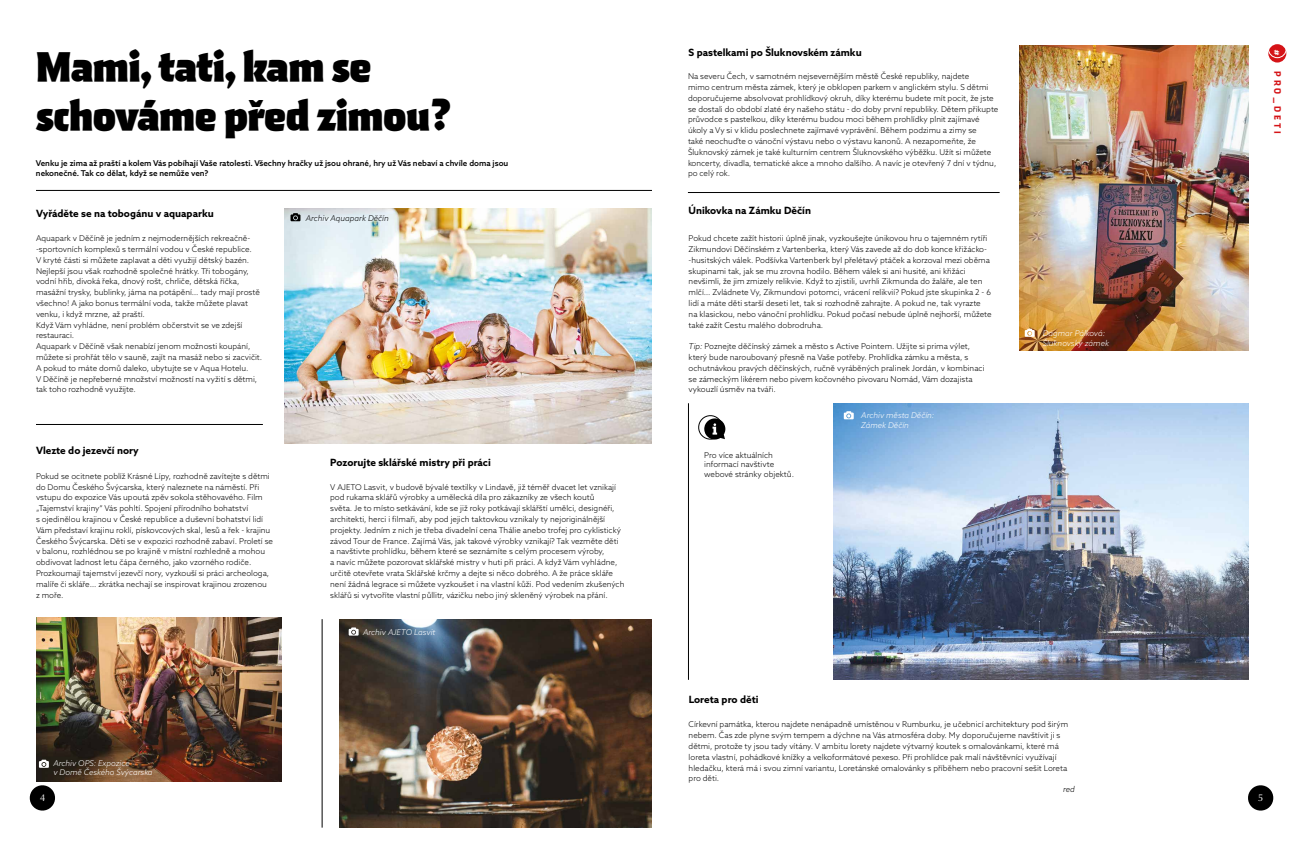
<style>
.page{position:relative;width:1304px;height:842px;background:#fff}
.page>*{position:absolute;margin:0;border:0;box-sizing:border-box;transform-origin:0 0}
.t1{font:900 41px/49.2px "Skog Sans";color:#000}
.t2{font:700 10px "Azo Sans";color:#000}
.t3{font:10px "Classico URW";color:#fff}
.t4{font:700 9px "Skog Sans";letter-spacing:.3em;color:#d51317}
.t5{font:300 8px/10.8px "Azo Sans";color:#000}
.t6{font:500 8px/10.8px "Azo Sans";color:#000}
.t7{font:italic 300 8px/9.6px "Azo Sans";color:#fff}
.t8{font:italic 300 8px "Azo Sans";color:#000}
.s1{font-style:italic}
.s2{color:#fff}
</style>
<div class="page">
<img style="left:285px;top:209px;width:367px;height:234px">
<img style="left:36px;top:618px;width:246px;height:163px">
<img style="left:340px;top:619px;width:312px;height:209px">
<img style="left:1019px;top:45px;width:230px;height:306px">
<img style="left:834px;top:403px;width:415px;height:277px">
<svg style="left:29px;top:785px;width:26px;height:26px"></svg>
<svg style="left:1248px;top:785px;width:26px;height:26px"></svg>
<svg style="left:1268px;top:44px;width:18px;height:19px"></svg>
<div style="left:1268px;top:39px;width:19px;height:19px;border:1px solid #fff;border-radius:50%"></div>
<hr style="left:36px;top:190px;width:616px;height:1px;background:#000">
<hr style="left:36px;top:424px;width:227px;height:1px;background:#000">
<hr style="left:322px;top:619px;width:1px;height:209px;background:#000">
<svg style="left:844px;top:411px;width:10px;height:8px"></svg>
<svg style="left:291px;top:213px;width:9px;height:8px"></svg>
<hr style="left:688px;top:192px;width:312px;height:1px;background:#000">
<svg style="left:39px;top:760px;width:10px;height:8px"></svg>
<svg style="left:349px;top:627px;width:10px;height:9px"></svg>
<svg style="left:1025px;top:329px;width:10px;height:8px"></svg>
<hr style="left:688px;top:403px;width:1px;height:277px;background:#000">
<svg style="left:698px;top:415px;width:27px;height:25px"></svg>
<h1 class="t1" style="left:36px;top:41px;width:418px">Mami, tati, kam se schováme před zimou?</h1>
<p class="t6" style="left:36px;top:157px;width:474px">Venku je zima až praští a kolem Vás pobíhají Vaše ratolesti. Všechny hračky už jsou ohrané, hry už Vás nebaví a chvíle doma jsou nekonečné. Tak co dělat, když se nemůže ven?</p>
<p class="t2" style="left:36px;top:207px;width:179px">Vyřáděte se na tobogánu v aquaparku</p>
<p class="t5" style="left:36px;top:233px;width:215px">Aquapark v Děčíně je jedním z nejmodernějších rekreačně-</p>
<p class="t5" style="left:39px;top:244px;width:215px">sportovních komplexů s termální vodou v České republice.</p>
<p class="t5" style="left:36px;top:254px;width:215px">V kryté části si můžete zaplavat a děti využijí dětský bazén.</p>
<p class="t5" style="left:36px;top:265px;width:214px">Nejlepší jsou však rozhodně společné hrátky. Tři tobogány,</p>
<p class="t5" style="left:36px;top:276px;width:205px">vodní hřib, divoká řeka, dnový rošt, chrliče, dětská říčka,</p>
<p class="t5" style="left:36px;top:287px;width:225px">masážní trysky, bublinky, jáma na potápění… tady mají prostě</p>
<p class="t5" style="left:36px;top:298px;width:214px">všechno! A jako bonus termální voda, takže můžete plavat</p>
<p class="t5" style="left:36px;top:308px;width:111px">venku, i když mrzne, až praští.</p>
<p class="t5" style="left:36px;top:319px;width:208px">Když Vám vyhládne, není problém občerstvit se ve zdejší</p>
<p class="t5" style="left:36px;top:330px;width:40px">restauraci.</p>
<p class="t5" style="left:36px;top:341px;width:216px">Aquapark v Děčíně však nenabízí jenom možnosti koupání,</p>
<p class="t5" style="left:36px;top:352px;width:228px">můžete si prohřát tělo v sauně, zajít na masáž nebo si zacvičit.</p>
<p class="t5" style="left:36px;top:362px;width:214px">A pokud to máte domů daleko, ubytujte se v Aqua Hotelu.</p>
<p class="t5" style="left:36px;top:373px;width:223px">V Děčíně je nepřeberné množství možností na vyžití s dětmi,</p>
<p class="t5" style="left:36px;top:384px;width:101px">tak toho rozhodně využijte.</p>
<p class="t2" style="left:36px;top:444px;width:104px">Vlezte do jezevčí nory</p>
<p class="t8" style="left:306px;top:213px;width:85px">Archiv Aquapark Děčín</p>
<p class="t2" style="left:330px;top:456px;width:162px">Pozorujte sklářské mistry při práci</p>
<p class="t5" style="left:36px;top:470px;width:239px">Pokud se ocitnete poblíž Krásné Lípy, rozhodně zavítejte s dětmi do Domu Českého Švýcarska, který naleznete na náměstí. Při vstupu do expozice Vás upoutá zpěv sokola stěhovavého. Film „Tajemství krajiny“ Vás pohltí. Spojení přírodního bohatství<br>s ojedinělou krajinou v České republice a duševní bohatství lidí Vám představí krajinu roklí, pískovcových skal, lesů a řek - krajinu Českého Švýcarska. Děti se v expozici rozhodně zabaví. Proletí se v balonu, rozhlédnou se po krajině v místní rozhledně a mohou obdivovat ladnost letu čápa černého, jako vzorného rodiče.<br>Prozkoumají tajemství jezevčí nory, vyzkouší si práci archeologa, malíře či skláře… zkrátka nechají se inspirovat krajinou zrozenou<br>z moře.</p>
<p class="t5" style="left:330px;top:481px;width:296px">V AJETO Lasvit, v budově bývalé textilky v Lindavě, již téměř dvacet let vznikají pod rukama sklářů výrobky a umělecká díla pro zákazníky ze všech koutů<br>světa. Je to místo setkávání, kde se již roky potkávají sklářští umělci, designéři, architekti, herci i filmaři, aby pod jejich taktovkou vznikaly ty nejoriginálnější projekty. Jedním z nich je třeba divadelní cena Thálie anebo trofej pro cyklistický závod Tour de France. Zajímá Vás, jak takové výrobky vznikají? Tak vezměte děti a navštivte prohlídku, během které se seznámíte s celým procesem výroby,<br>a navíc můžete pozorovat sklářské mistry v huti při práci. A když Vám vyhládne, určitě otevřete vrata Sklářské krčmy a dejte si něco dobrého. A že práce skláře není žádná legrace si můžete vyzkoušet i na vlastní kůži. Pod vedením zkušených sklářů si vytvoříte vlastní půllitr, vázičku nebo jiný skleněný výrobek na přání.</p>
<p class="t3" style="left:40px;top:790px;width:7px">4</p>
<p class="t7" style="left:53px;top:758px;width:101px">Archiv OPS: Expozice<br>v Domě Českého Švýcarska</p>
<p class="t7" style="left:363px;top:627px;width:74px">Archiv AJETO Lasvit</p>
<p class="t2" style="left:689px;top:46px;width:175px">S pastelkami po Šluknovském zámku</p>
<p class="t5" style="left:688px;top:71px;width:312px">Na severu Čech, v samotném nejsevernějším městě České republiky, najdete<br>mimo centrum města zámek, který je obklopen parkem v anglickém stylu. S dětmi doporučujeme absolvovat prohlídkový okruh, díky kterému budete mít pocit, že jste se dostali do období zlaté éry našeho státu - do doby první republiky. Dětem přikupte průvodce s pastelkou, díky kterému budou moci během prohlídky plnit zajímavé úkoly a Vy si v klidu poslechnete zajímavé vyprávění. Během podzimu a zimy se<br>také neochuďte o vánoční výstavu nebo o výstavu kanonů. A nezapomeňte, že Šluknovský zámek je také kulturním centrem Šluknovského výběžku. Užít si můžete koncerty, divadla, tematické akce a mnoho dalšího. A navíc je otevřený 7 dní v týdnu, po celý rok.</p>
<p class="t2" style="left:689px;top:203px;width:124px">Únikovka na Zámku Děčín</p>
<p class="t5" style="left:689px;top:233px;width:300px">Pokud chcete zažít historii úplně jinak, vyzkoušejte únikovou hru o tajemném rytíři</p>
<p class="t5" style="left:689px;top:244px;width:299px">Zikmundovi Děčínském z Vartenberka, který Vás zavede až do dob konce křižácko-</p>
<p class="t5" style="left:691px;top:254px;width:300px">husitských válek. Podšívka Vartenberk byl přelétavý ptáček a korzoval mezi oběma</p>
<p class="t5" style="left:689px;top:265px;width:279px">skupinami tak, jak se mu zrovna hodilo. Během válek si ani husité, ani křižáci</p>
<p class="t5" style="left:689px;top:276px;width:295px">nevšimli, že jim zmizely relikvie. Když to zjistili, uvrhli Zikmunda do žaláře, ale ten</p>
<p class="t5" style="left:689px;top:287px;width:304px">mlčí… Zvládnete Vy, Zikmundovi potomci, vrácení relikvií? Pokud jste skupinka 2 - 6</p>
<p class="t5" style="left:689px;top:298px;width:294px">lidí a máte děti starší deseti let, tak si rozhodně zahrajte. A pokud ne, tak vyrazte</p>
<p class="t5" style="left:689px;top:308px;width:304px">na klasickou, nebo vánoční prohlídku. Pokud počasí nebude úplně nejhorší, můžete</p>
<p class="t5" style="left:689px;top:319px;width:136px">také zažít Cestu malého dobrodruha.</p>
<p class="t5" style="left:689px;top:341px;width:297px"><span class="s1">Tip:</span> Poznejte děčínský zámek a město s Active Pointem. Užijte si prima výlet, který bude naroubovaný přesně na Vaše potřeby. Prohlídka zámku a města, s ochutnávkou pravých děčínských, ručně vyráběných pralinek Jordán, v kombinaci se zámeckým likérem nebo pivem kočovného pivovaru Nomád, Vám dozajista vykouzlí úsměv na tváři.</p>
<p class="t5" style="left:704px;top:450px;width:91px;line-height:9.6px">Pro více aktuálních informací navštivte webové stránky objektů.</p>
<p class="t7" style="left:861px;top:410px;width:75px">Archiv města Děčín:<br>Zámek Děčín</p>
<p class="t7" style="left:1043px;top:329px;width:68px">Dagmar Pálková:<br>Šluknovský zámek</p>
<p class="t2" style="left:689px;top:692px;width:71px">Loreta pro děti</p>
<p class="t8" style="left:883px;top:654px;width:13px">red</p>
<p class="t5" style="left:689px;top:719px;width:381px">Církevní památka, kterou najdete nenápadně umístěnou v Rumburku, je učebnicí architektury pod širým nebem. Čas zde plyne svým tempem a dýchne na Vás atmosféra doby. My doporučujeme navštívit ji s dětmi, protože ty jsou tady vítány. V ambitu lorety najdete výtvarný koutek s omalovánkami, které má loreta vlastní, pohádkové knížky a velkoformátové pexeso. Při prohlídce pak malí návštěvníci využívají hledačku, která má i svou zimní variantu, Loretánské omalovánky s příběhem nebo pracovní sešit Loreta pro děti.</p>
<p class="t8" style="left:1063px;top:784px;width:13px">red</p>
<p class="t4" style="left:1285px;top:49px;width:86px;rotate:90deg"><span class="s2"># C</span>PRO_DETI</p>
<p class="t3" style="left:1258px;top:790px;width:7px">5</p>
</div>
